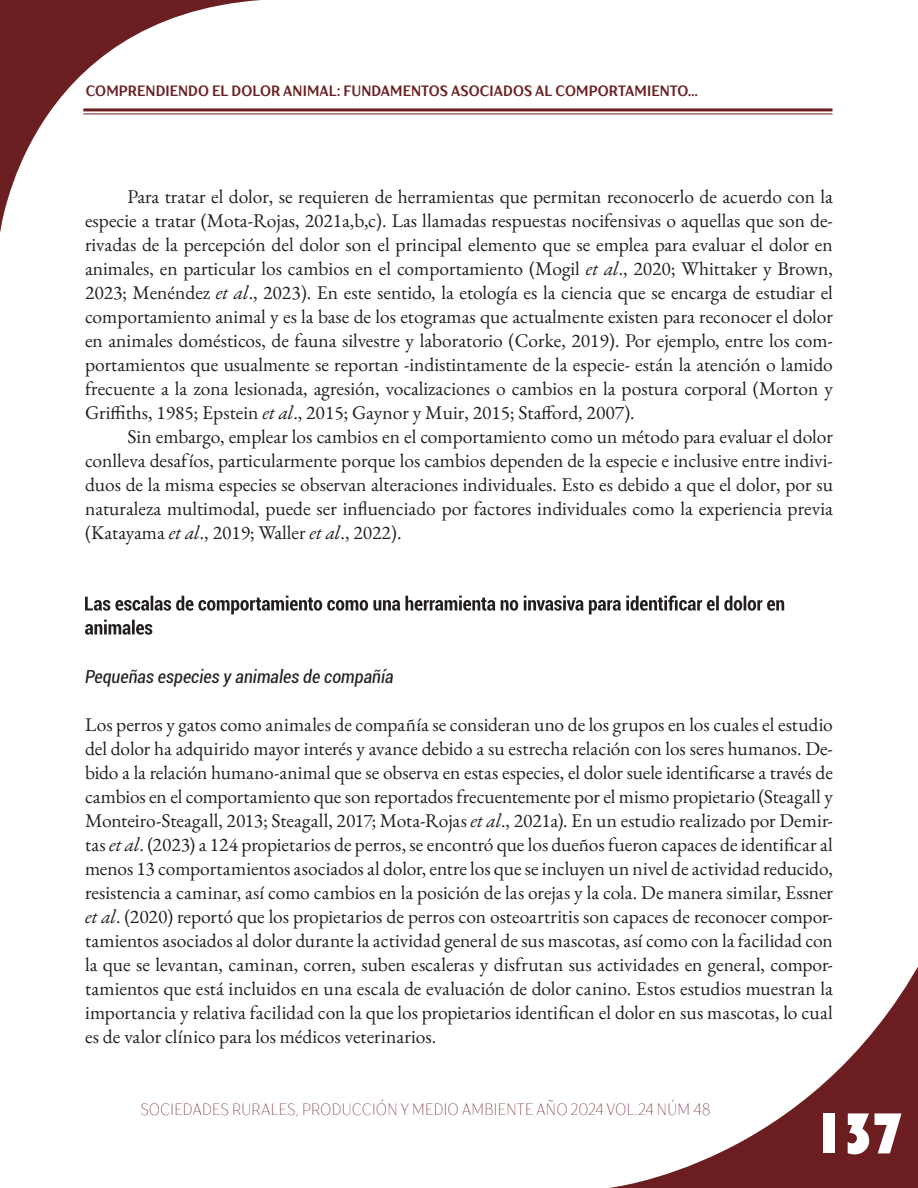
<style>
.page{position:relative;width:918px;height:1188px;background:#fff}
.page>*{position:absolute;margin:0;border:0;box-sizing:border-box;transform-origin:0 0}
.t1{font:60px "Bauhaus 93";color:#fff}
.cuerpo_de_texto{font:19.5px/24px "EB Garamond";color:#231f20;text-align:justify}
.primer_párrafo{font:19.5px/24px "EB Garamond";color:#231f20;text-align:justify}
.subtitulo3{font:italic condensed 18px "Roboto";color:#231f20}
.t2{font:16.5px "TT Drugs Trl Cnd Thin SC850";letter-spacing:-.01em;color:#6a1b1f}
.t3{font:700 15px "TT Drugs Trl Cnd";letter-spacing:.005em;color:#6b1f20}
.s1{font-style:italic}
</style>
<div class="page">
<svg style="left:0;top:0;width:262px;height:233px"></svg>
<svg style="left:609px;top:966px;width:309px;height:222px"></svg>
<hr style="left:83px;top:108px;width:749px;height:3px;background:#6b1d1f">
<hr style="left:83px;top:113px;width:749px;height:1px;background:#6b1d1f">
<svg style="left:85px;top:595px;width:699px;height:19px"></svg>
<svg style="left:85px;top:620px;width:67px;height:15px"></svg>
<p class="t3" style="left:86px;top:81px;width:614px">COMPRENDIENDO EL DOLOR ANIMAL: FUNDAMENTOS ASOCIADOS AL COMPORTAMIENTO...</p>
<p class="cuerpo_de_texto" style="left:85px;top:184px;width:750px;text-indent:43px">Para tratar el dolor, se requieren de herramientas que permitan reconocerlo de acuerdo con la especie a tratar (Mota-Rojas, 2021a,b,c). Las llamadas respuestas nocifensivas o aquellas que son de&shy;rivadas de la percepción del dolor son el principal elemento que se emplea para evaluar el dolor en animales, en particular los cambios en el comportamiento (Mogil <span class="s1">et al</span>., 2020; Whittaker y Brown, 2023; Menéndez <span class="s1">et al</span>., 2023). En este sentido, la etología es la ciencia que se encarga de estudiar el comportamiento animal y es la base de los etogramas que actualmente existen para reconocer el dolor en animales domésticos, de fauna silvestre y laboratorio (Corke, 2019). Por ejemplo, entre los com&shy;portamientos que usualmente se reportan -indistintamente de la especie- están la atención o lamido frecuente a la zona lesionada, agresión, vocalizaciones o cambios en la postura corporal (Morton y Griffiths, 1985; Epstein <span class="s1">et al</span>., 2015; Gaynor y Muir, 2015; Stafford, 2007).</p>
<p class="cuerpo_de_texto" style="left:85px;top:424px;width:749px;text-indent:43px">Sin embargo, emplear los cambios en el comportamiento como un método para evaluar el dolor conlleva desafíos, particularmente porque los cambios dependen de la especie e inclusive entre indivi&shy;duos de la misma especies se observan alteraciones individuales. Esto es debido a que el dolor, por su naturaleza multimodal, puede ser influenciado por factores individuales como la experiencia previa (Katayama <span class="s1">et al</span>., 2019; Waller <span class="s1">et al</span>., 2022).</p>
<p class="subtitulo3" style="left:85px;top:664px;width:310px">Pequeñas especies y animales de compañía</p>
<p class="primer_párrafo" style="left:85px;top:712px;width:750px">Los perros y gatos como animales de compañía se consideran uno de los grupos en los cuales el estudio del dolor ha adquirido mayor interés y avance debido a su estrecha relación con los seres humanos. De&shy;bido a la relación humano-animal que se observa en estas especies, el dolor suele identificarse a través de cambios en el comportamiento que son reportados frecuentemente por el mismo propietario (Steagall y Monteiro-Steagall, 2013; Steagall, 2017; Mota-Rojas <span class="s1">et al</span>., 2021a). En un estudio realizado por Demir&shy;tas <span class="s1">et al</span>. (2023) a 124 propietarios de perros, se encontró que los dueños fueron capaces de identificar al menos 13 comportamientos asociados al dolor, entre los que se incluyen un nivel de actividad reducido, resistencia a caminar, así como cambios en la posición de las orejas y la cola. De manera similar, Essner <span class="s1">et al</span>. (2020) reportó que los propietarios de perros con osteoartritis son capaces de reconocer compor&shy;tamientos asociados al dolor durante la actividad general de sus mascotas, así como con la facilidad con la que se levantan, caminan, corren, suben escaleras y disfrutan sus actividades en general, compor&shy;tamientos que está incluidos en una escala de evaluación de dolor canino. Estos estudios muestran la importancia y relativa facilidad con la que los propietarios identifican el dolor en sus mascotas, lo cual es de valor clínico para los médicos veterinarios.</p>
<p class="t2" style="left:140px;top:1099px;width:572px">SOCIEDADES RURALES, PRODUCCIÓN Y MEDIO AMBIENTE AÑO 2024 VOL.24 NÚM 48</p>
<h1 class="t1" style="left:812px;top:1099px;width:95px">137</h1>
</div>
